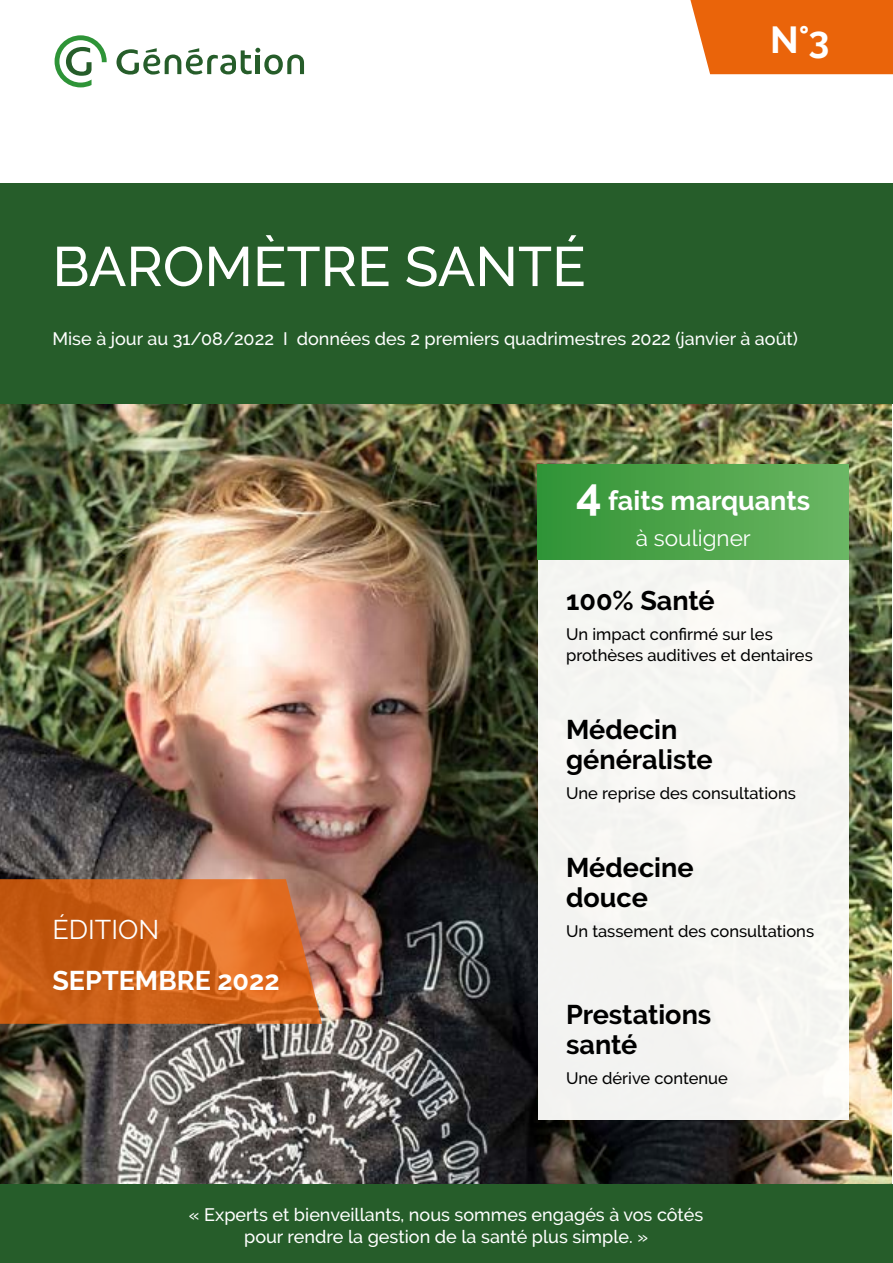
<style>
.page{position:relative;width:893px;height:1263px;background:#fff}
.page>*{position:absolute;margin:0;border:0;box-sizing:border-box;transform-origin:0 0}
.t1{font:500 55.5px "Raleway";color:#fff}
.t2{font:700 37.5px "Raleway";color:#fff}
.t3{font:700 27px/30px "Raleway";color:#000}
.t4{font:700 27px "Raleway";color:#fff}
.t5{font:27px "Raleway";color:#fff}
.t6{font:22.5px "Raleway";color:#fff}
.t7{font:500 18px/21.6px "Raleway";color:#fff;text-align:center}
.t8{font:500 16.5px/21px "Raleway";color:#000}
.s1{font-size:45px}
</style>
<div class="page">
<img style="left:0;top:404px;width:891px;height:780px">
<svg style="left:55px;top:35px;width:52px;height:52px"></svg>
<svg style="left:116px;top:48px;width:188px;height:27px"></svg>
<div style="left:0;top:184px;width:893px;height:220px;background:#265d2a"></div>
<div style="left:0;top:1184px;width:893px;height:79px;background:#265d2a"></div>
<div style="left:690px;top:0;width:203px;height:74px;background:#ea640a"></div>
<svg style="left:0;top:879px;width:322px;height:145px;background:#cf641e"></svg>
<div style="left:538px;top:468px;width:310px;height:652px;background:#f5f5f2"></div>
<div style="left:538px;top:464px;width:310px;height:96px;background:linear-gradient(to right,#319336,#6bb663)"></div>
<h1 class="t1" style="left:52px;top:234px;width:535px">BAROMÈTRE SANTÉ</h1>
<h2 class="t2" style="left:770px;top:18px;width:61px">N°3</h2>
<p class="t7" style="left:52px;top:328px;width:747px">Mise à jour au 31/08/2022 I données des 2 premiers quadrimestres 2022 (janvier à août)</p>
<h3 class="t4" style="left:576px;top:485px;width:236px"><span class="s1">4</span> faits marquants</h3>
<p class="t6" style="left:636px;top:525px;width:116px">à souligner</p>
<h3 class="t3" style="left:566px;top:586px;width:150px">100% Santé</h3>
<p class="t8" style="left:566px;top:623px;width:248px">Un impact confirmé sur les prothèses auditives et dentaires</p>
<h3 class="t5" style="left:52px;top:913px;width:108px">ÉDITION</h3>
<h3 class="t4" style="left:52px;top:965px;width:229px">SEPTEMBRE 2022</h3>
<h3 class="t3" style="left:566px;top:715px;width:148px">Médecin généraliste</h3>
<p class="t8" style="left:566px;top:782px;width:231px">Une reprise des consultations</p>
<h3 class="t3" style="left:566px;top:853px;width:129px">Médecine douce</h3>
<p class="t8" style="left:566px;top:920px;width:250px">Un tassement des consultations</p>
<h3 class="t3" style="left:566px;top:1000px;width:147px">Prestations santé</h3>
<p class="t8" style="left:566px;top:1067px;width:163px">Une dérive contenue</p>
<p class="t7" style="left:189px;top:1204px;width:516px">« Experts et bienveillants, nous sommes engagés à vos côtés pour rendre la gestion de la santé plus simple. »</p>
</div>
